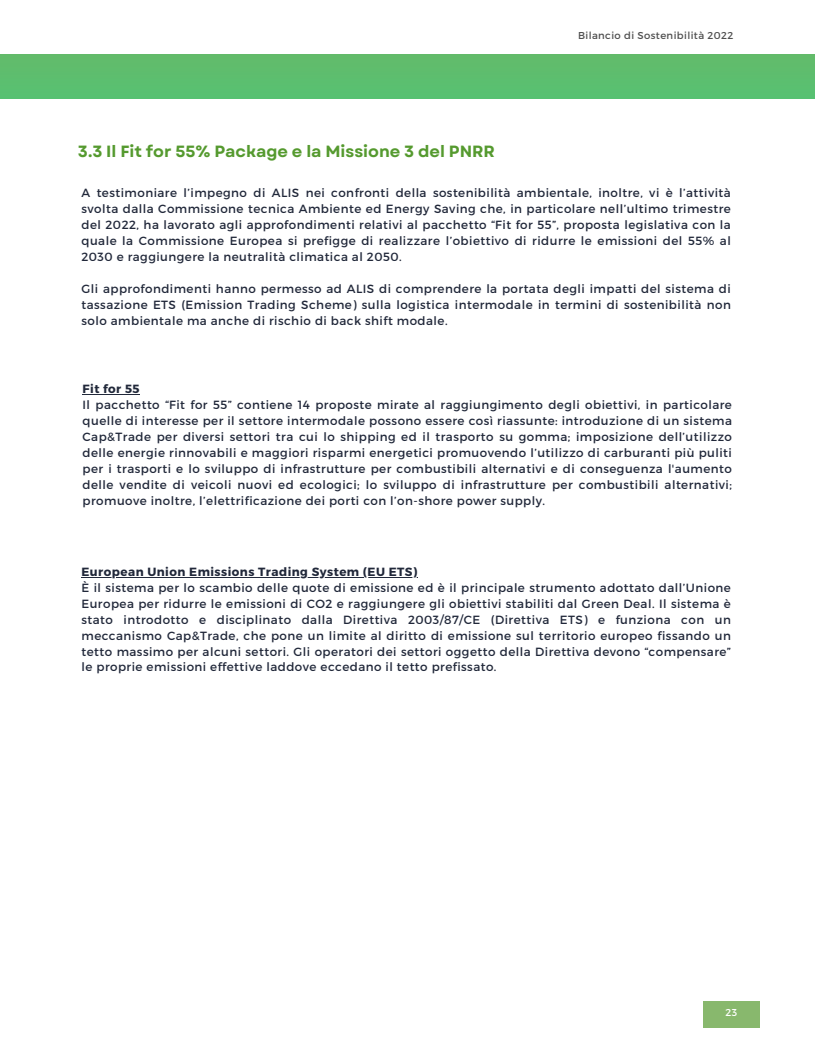
<style>
.page{position:relative;width:815px;height:1064px;background:#fff}
.page>*{position:absolute;margin:0;border:0;box-sizing:border-box;transform-origin:0 0}
.t1{font:700 16.25px "Garet";color:#559a2f}
.t2{font:11.88px/15.9px "Montserrat";letter-spacing:.04em;color:#21283a;text-align:justify}
.t3{font:700 11.88px "Montserrat";letter-spacing:.04em;color:#21283a}
.t4{font:10px "Montserrat";letter-spacing:.04em;color:#4f4f4f}
.t5{font:10px "Montserrat";color:#fff}
</style>
<div class="page">
<div style="left:703px;top:1001px;width:56px;height:26px;background:#88b86d"></div>
<div style="left:0;top:55px;width:814px;height:44px;background:#5dbe6e"></div>
<hr style="left:81px;top:576px;width:337px;height:1px;background:#21283a">
<hr style="left:83px;top:394px;width:57px;height:1px;background:#21283a">
<p class="t1" style="left:78px;top:139px;width:418px">3.3 Il Fit for 55% Package e la Missione 3 del PNRR</p>
<p class="t4" style="left:578px;top:29px;width:157px">Bilancio di Sostenibilità 2022</p>
<p class="t2" style="left:81px;top:184px;width:651px">A testimoniare l’impegno di ALIS nei confronti della sostenibilità ambientale, inoltre, vi è l’attività svolta dalla Commissione tecnica Ambiente ed Energy Saving che, in particolare nell’ultimo trimestre del 2022, ha lavorato agli approfondimenti relativi al pacchetto “Fit for 55”, proposta legislativa con la quale la Commissione Europea si prefigge di realizzare l’obiettivo di ridurre le emissioni del 55% al 2030 e raggiungere la neutralità climatica al 2050.</p>
<p class="t2" style="left:81px;top:280px;width:651px">Gli approfondimenti hanno permesso ad ALIS di comprendere la portata degli impatti del sistema di tassazione ETS (Emission Trading Scheme) sulla logistica intermodale in termini di sostenibilità non solo ambientale ma anche di rischio di back shift modale.</p>
<p class="t3" style="left:83px;top:381px;width:59px">Fit for 55</p>
<p class="t2" style="left:83px;top:396px;width:651px">Il pacchetto “Fit for 55” contiene 14 proposte mirate al raggiungimento degli obiettivi, in particolare quelle di interesse per il settore intermodale possono essere così riassunte: introduzione di un sistema Cap&amp;Trade per diversi settori tra cui lo shipping ed il trasporto su gomma; imposizione dell’utilizzo delle energie rinnovabili e maggiori risparmi energetici promuovendo l’utilizzo di carburanti più puliti per i trasporti e lo sviluppo di infrastrutture per combustibili alternativi e di conseguenza l'aumento delle vendite di veicoli nuovi ed ecologici; lo sviluppo di infrastrutture per combustibili alternativi; promuove inoltre, l’elettrificazione dei porti con l’on-shore power supply.</p>
<p class="t3" style="left:81px;top:563px;width:337px">European Union Emissions Trading System (EU ETS)</p>
<p class="t2" style="left:81px;top:579px;width:651px">È il sistema per lo scambio delle quote di emissione ed è il principale strumento adottato dall’Unione Europea per ridurre le emissioni di CO2 e raggiungere gli obiettivi stabiliti dal Green Deal. Il sistema è stato introdotto e disciplinato dalla Direttiva 2003/87/CE (Direttiva ETS) e funziona con un meccanismo Cap&amp;Trade, che pone un limite al diritto di emissione sul territorio europeo fissando un tetto massimo per alcuni settori. Gli operatori dei settori oggetto della Direttiva devono “compensare” le proprie emissioni effettive laddove eccedano il tetto prefissato.</p>
<p class="t5" style="left:725px;top:1005px;width:13px">23</p>
</div>
